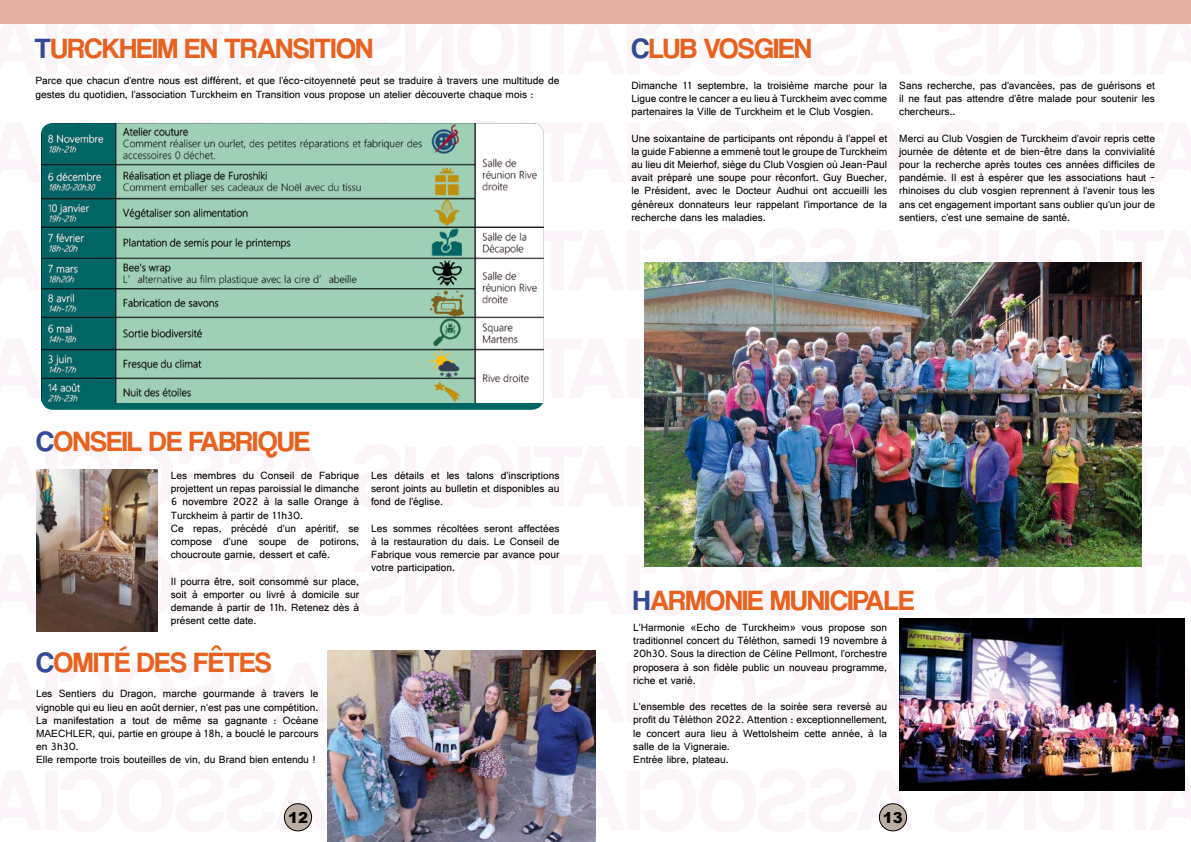
<style>
.page{position:relative;width:1191px;height:842px;background:#fff}
.page>*{position:absolute;margin:0;border:0;box-sizing:border-box;transform-origin:0 0}
.t1{font:29px "Coolvetica Rg";color:#e9611f}
.t2{font:900 15px "Arial";color:#000}
.t3{font:11px/13.2px "Gautami";color:#000;text-align:justify}
.s1{color:#324a97}
</style>
<div class="page">
<svg style="left:935px;top:24px;width:256px;height:52px"></svg>
<svg style="left:353px;top:24px;width:559px;height:52px"></svg>
<svg style="left:0;top:24px;width:330px;height:52px"></svg>
<svg style="left:935px;top:121px;width:256px;height:63px"></svg>
<svg style="left:368px;top:121px;width:544px;height:63px"></svg>
<svg style="left:0;top:121px;width:263px;height:61px"></svg>
<svg style="left:934px;top:229px;width:257px;height:63px"></svg>
<svg style="left:544px;top:229px;width:369px;height:63px"></svg>
<svg style="left:0;top:231px;width:41px;height:59px"></svg>
<svg style="left:1141px;top:336px;width:50px;height:64px"></svg>
<svg style="left:544px;top:336px;width:101px;height:64px"></svg>
<svg style="left:0;top:339px;width:41px;height:59px"></svg>
<svg style="left:1141px;top:444px;width:50px;height:64px"></svg>
<svg style="left:353px;top:444px;width:292px;height:64px"></svg>
<svg style="left:0;top:445px;width:330px;height:63px"></svg>
<svg style="left:934px;top:552px;width:257px;height:64px"></svg>
<svg style="left:353px;top:552px;width:560px;height:64px"></svg>
<svg style="left:0;top:552px;width:330px;height:64px"></svg>
<svg style="left:1184px;top:660px;width:7px;height:64px"></svg>
<svg style="left:595px;top:660px;width:304px;height:64px"></svg>
<svg style="left:0;top:660px;width:328px;height:64px"></svg>
<svg style="left:934px;top:768px;width:257px;height:64px"></svg>
<svg style="left:595px;top:768px;width:318px;height:64px"></svg>
<svg style="left:0;top:768px;width:328px;height:64px"></svg>
<img style="left:899px;top:619px;width:285px;height:171px">
<img style="left:645px;top:263px;width:496px;height:303px">
<div style="left:41px;top:123px;width:503px;height:287px;background:#006565;border-radius:12px"></div>
<img style="left:41px;top:123px;width:503px;height:279px">
<img style="left:36px;top:470px;width:121px;height:162px">
<img style="left:328px;top:650px;width:267px;height:192px">
<div style="left:284px;top:804px;width:27px;height:27px;background:#bdaea3;border-radius:50%"></div>
<div style="left:284px;top:803px;width:28px;height:28px;border:1px solid #000;border-radius:50%"></div>
<div style="left:879px;top:804px;width:27px;height:27px;background:#bdaea3;border-radius:50%"></div>
<div style="left:879px;top:803px;width:28px;height:28px;border:1px solid #000;border-radius:50%"></div>
<div style="left:0;top:0;width:1191px;height:24px;background:#e5aea3"></div>
<h1 class="t1" style="left:35px;top:32px;width:340px"><span class="s1">T</span>URCKHEIM EN TRANSITION</h1>
<p class="t3" style="left:35px;top:74px;width:525px">Parce que chacun d’entre nous est différent, et que l’éco-citoyenneté peut se traduire à travers une multitude de gestes du quotidien, l’association Turckheim en Transition vous propose un atelier découverte chaque mois :</p>
<h1 class="t1" style="left:631px;top:32px;width:181px"><span class="s1">C</span>LUB VOSGIEN</h1>
<p class="t3" style="left:631px;top:78px;width:257px">Dimanche 11 septembre, la troisième marche pour la Ligue contre le cancer a eu lieu à Turckheim avec comme partenaires la Ville de Turckheim et le Club Vosgien.</p>
<p class="t3" style="left:631px;top:131px;width:257px">Une soixantaine de participants ont répondu à l’appel et la guide Fabienne a emmené tout le groupe de Turckheim au lieu dit Meierhof, siège du Club Vosgien où Jean-Paul avait préparé une soupe pour réconfort. Guy Buecher, le Président, avec le Docteur Audhui ont accueilli les généreux donnateurs leur rappelant l’importance de la recherche dans les maladies.</p>
<p class="t3" style="left:899px;top:78px;width:257px">Sans recherche, pas d’avancées, pas de guérisons et il ne faut pas attendre d’être malade pour soutenir les chercheurs..</p>
<p class="t3" style="left:899px;top:131px;width:257px">Merci au Club Vosgien de Turckheim d’avoir repris cette journée de détente et de bien-être dans la convivialité pour la recherche après toutes ces années difficiles de pandémie. Il est à espérer que les associations haut - rhinoises du club vosgien reprennent à l’avenir tous les ans cet engagement important sans oublier qu’un jour de sentiers, c’est une semaine de santé.</p>
<h1 class="t1" style="left:36px;top:425px;width:275px"><span class="s1">C</span>ONSEIL DE FABRIQUE</h1>
<p class="t3" style="left:171px;top:468px;width:190px;text-align:left">Les membres du Conseil de Fabrique projettent un repas paroissial le dimanche 6 novembre 2022 à la salle Orange à Turckheim à partir de 11h30.<br>Ce repas, précédé d’un apéritif, se compose d’une soupe de potirons, choucroute garnie, dessert et café.</p>
<p class="t3" style="left:171px;top:574px;width:190px">Il pourra être, soit consommé sur place, soit à emporter ou livré à domicile sur demande à partir de 11h. Retenez dès à présent cette date.</p>
<h1 class="t1" style="left:36px;top:646px;width:237px"><span class="s1">C</span>OMITÉ DES FÊTES</h1>
<p class="t3" style="left:36px;top:687px;width:284px;text-align:left">Les Sentiers du Dragon, marche gourmande à travers le vignoble qui eu lieu en août dernier, n’est pas une compétition.<br>La manifestation a tout de même sa gagnante : Océane MAECHLER, qui, partie en groupe à 18h, a bouclé le parcours en 3h30.<br>Elle remporte trois bouteilles de vin, du Brand bien entendu !</p>
<p class="t3" style="left:371px;top:468px;width:190px">Les détails et les talons d’inscriptions seront joints au bulletin et disponibles au fond de l’église.</p>
<p class="t3" style="left:371px;top:521px;width:190px">Les sommes récoltées seront affectées à la restauration du dais. Le Conseil de Fabrique vous remercie par avance pour votre participation.</p>
<h1 class="t1" style="left:633px;top:583px;width:282px"><span class="s1">H</span>ARMONIE MUNICIPALE</h1>
<p class="t3" style="left:633px;top:621px;width:255px">L’Harmonie «Echo de Turckheim» vous propose son traditionnel concert du Téléthon, samedi 19 novembre à 20h30. Sous la direction de Céline Pellmont, l’orchestre proposera à son fidèle public un nouveau programme, riche et varié.</p>
<p class="t3" style="left:633px;top:700px;width:255px;text-align:left">L’ensemble des recettes de la soirée sera reversé au profit du Téléthon 2022. Attention : exceptionnellement, le concert aura lieu à Wettolsheim cette année, à la salle de la Vigneraie.<br>Entrée libre, plateau.</p>
<h2 class="t2" style="left:288px;top:806px;width:20px">12</h2>
<h2 class="t2" style="left:883px;top:806px;width:22px">13</h2>
</div>
